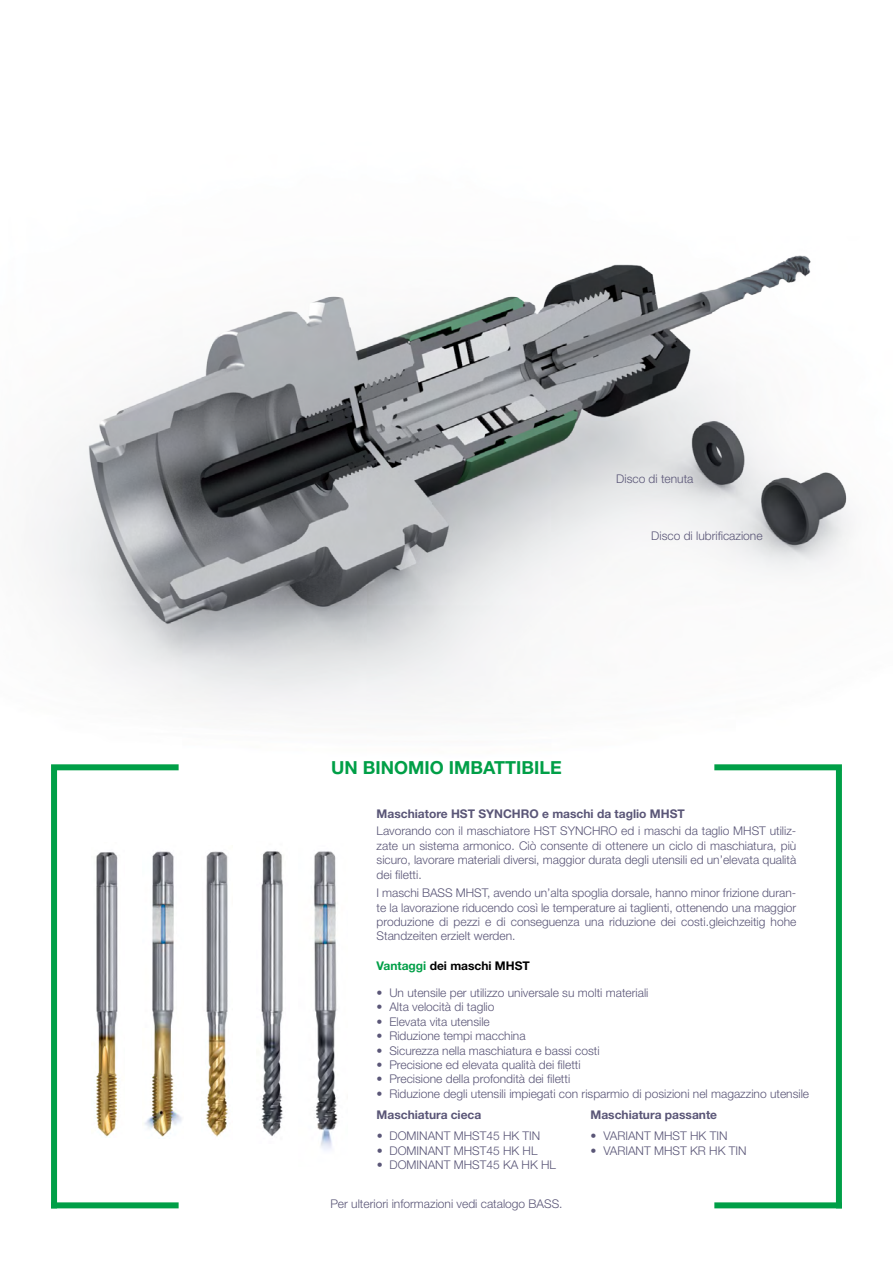
<style>
.page{position:relative;width:893px;height:1263px;background:#fff}
.page>*{position:absolute;margin:0;border:0;box-sizing:border-box;transform-origin:0 0}
.t1{font:700 18px "Helvetica Neue LT Std";color:#009f47}
.t2{font:300 12px/14.4px "Helvetica Neue LT Std";color:#5a5677;text-align:justify}
.t3{font:700 12px "Helvetica Neue LT Std";color:#5a5677}
.t4{font:700 12px "Helvetica Neue LT Std";color:#000}
.s1{color:#009f47}
</style>
<div class="page">
<img style="left:39px;top:255px;width:812px;height:531px">
<div style="left:51px;top:764px;width:128px;height:6px;background:#009f47"></div>
<div style="left:836px;top:770px;width:6px;height:438px;background:#009f47"></div>
<div style="left:51px;top:770px;width:6px;height:438px;background:#009f47"></div>
<div style="left:714px;top:1202px;width:128px;height:6px;background:#009f47"></div>
<div style="left:714px;top:764px;width:128px;height:6px;background:#009f47"></div>
<div style="left:51px;top:1202px;width:128px;height:6px;background:#009f47"></div>
<img style="left:261px;top:851px;width:22px;height:285px">
<img style="left:205px;top:851px;width:24px;height:286px">
<img style="left:314px;top:851px;width:24px;height:299px">
<img style="left:96px;top:852px;width:22px;height:286px">
<img style="left:144px;top:851px;width:38px;height:286px">
<p class="t2" style="left:616px;top:471px;width:79px">Disco di tenuta</p>
<h1 class="t1" style="left:331px;top:756px;width:232px">UN BINOMIO IMBATTIBILE</h1>
<p class="t2" style="left:651px;top:528px;width:113px">Disco di lubrificazione</p>
<p class="t3" style="left:377px;top:806px;width:310px">Maschiatore HST SYNCHRO e maschi da taglio MHST</p>
<p class="t2" style="left:377px;top:824px;width:421px">Lavorando con il maschiatore HST SYNCHRO ed i maschi da taglio MHST utiliz&shy;zate un sistema armonico. Ciò consente di ottenere un ciclo di maschiatura, più sicuro, lavorare materiali diversi, maggior durata degli utensili ed un’elevata qualità dei filetti.</p>
<p class="t2" style="left:377px;top:885px;width:421px">I maschi BASS MHST, avendo un’alta spoglia dorsale, hanno minor frizione duran&shy;te la lavorazione riducendo così le temperature ai taglienti, ottenendo una maggior produzione di pezzi e di conseguenza una riduzione dei costi.gleichzeitig hohe Standzeiten erzielt werden.</p>
<p class="t4" style="left:377px;top:958px;width:155px"><span class="s1">Vantaggi</span> dei maschi MHST</p>
<p class="t2" style="left:377px;top:985px;width:273px">• Un utensile per utilizzo universale su molti materiali</p>
<p class="t2" style="left:377px;top:999px;width:119px">• Alta velocità di taglio</p>
<p class="t2" style="left:377px;top:1014px;width:115px">• Elevata vita utensile</p>
<p class="t2" style="left:377px;top:1028px;width:151px">• Riduzione tempi macchina</p>
<p class="t2" style="left:377px;top:1043px;width:225px">• Sicurezza nella maschiatura e bassi costi</p>
<p class="t2" style="left:377px;top:1057px;width:206px">• Precisione ed elevata qualità dei filetti</p>
<p class="t2" style="left:377px;top:1071px;width:195px">• Precisione della profondità dei filetti</p>
<p class="t2" style="left:377px;top:1086px;width:434px">• Riduzione degli utensili impiegati con risparmio di posizioni nel magazzino utensile</p>
<p class="t2" style="left:591px;top:1129px;width:138px">• VARIANT MHST HK TIN</p>
<p class="t2" style="left:591px;top:1143px;width:157px">• VARIANT MHST KR HK TIN</p>
<p class="t3" style="left:377px;top:1107px;width:106px">Maschiatura cieca</p>
<p class="t3" style="left:590px;top:1107px;width:128px">Maschiatura passante</p>
<p class="t2" style="left:377px;top:1129px;width:165px">• DOMINANT MHST45 HK TIN</p>
<p class="t2" style="left:377px;top:1143px;width:162px">• DOMINANT MHST45 HK HL</p>
<p class="t2" style="left:377px;top:1157px;width:181px">• DOMINANT MHST45 KA HK HL</p>
<p class="t2" style="left:330px;top:1197px;width:234px">Per ulteriori informazioni vedi catalogo BASS.</p>
</div>
